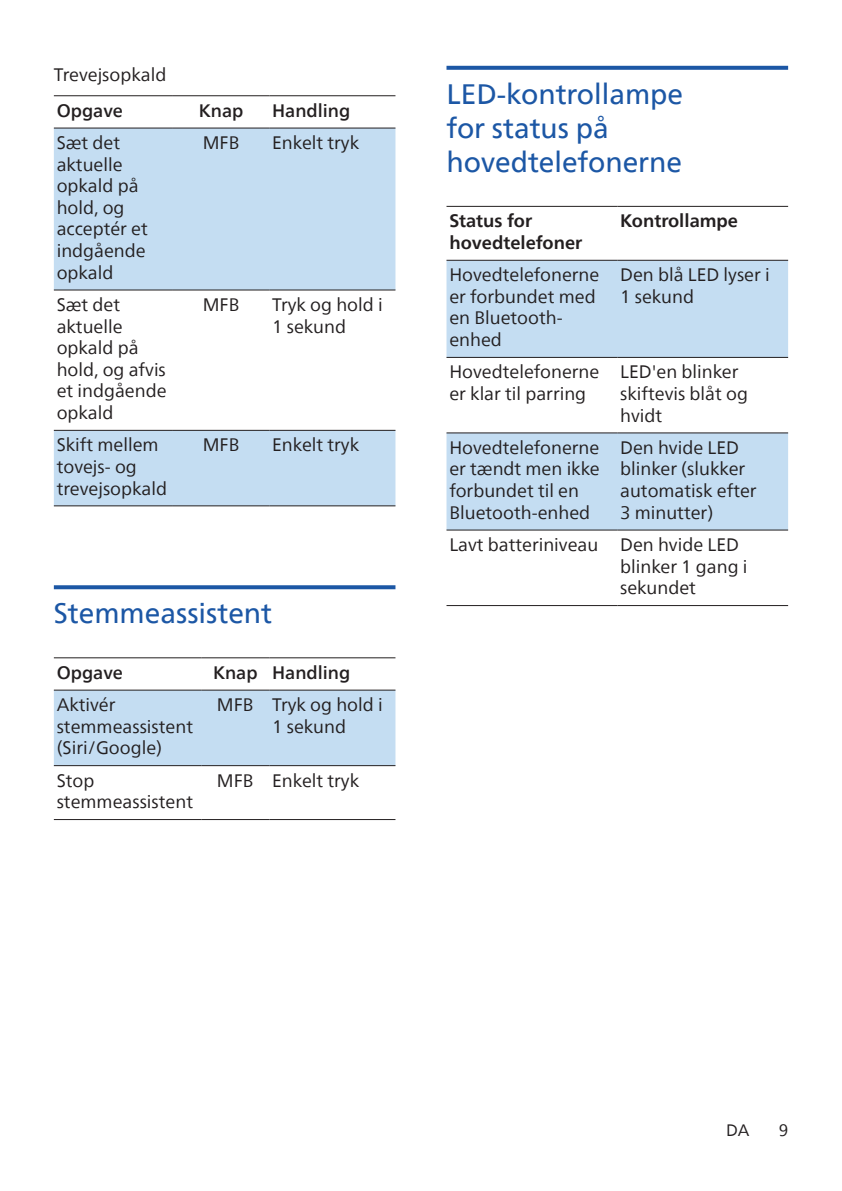
<style>
.page{position:relative;width:842px;height:1191px;background:#fff}
.page>*{position:absolute;margin:0;border:0;box-sizing:border-box;transform-origin:0 0}
.heading2{font:28px/34px "Neue Frutiger World";color:#1c57a5}
.Body{font:18px/21.6px "Neue Frutiger World";color:#231f20}
.Body-2{font:500 18px "Neue Frutiger World";color:#231f20}
.body_bold{font:700 18px/21.6px "Neue Frutiger World";color:#231f20}
.t1{font:16.4px "Neue Frutiger World";color:#231f20}
</style>
<div class="page">
<svg style="left:54px;top:585px;width:341px;height:4px"></svg>
<svg style="left:54px;top:129px;width:341px;height:376px;fill:#c4ddf2"></svg>
<hr style="left:54px;top:95px;width:119px;height:1px;background:#231f20">
<hr style="left:173px;top:95px;width:96px;height:1px;background:#231f20">
<hr style="left:269px;top:95px;width:126px;height:1px;background:#231f20">
<hr style="left:54px;top:128px;width:119px;height:1px;background:#231f20">
<hr style="left:173px;top:128px;width:96px;height:1px;background:#231f20">
<hr style="left:269px;top:128px;width:126px;height:1px;background:#231f20">
<hr style="left:54px;top:289px;width:119px;height:1px;background:#231f20">
<hr style="left:173px;top:289px;width:96px;height:1px;background:#231f20">
<hr style="left:269px;top:289px;width:126px;height:1px;background:#231f20">
<hr style="left:54px;top:430px;width:119px;height:1px;background:#231f20">
<hr style="left:173px;top:430px;width:96px;height:1px;background:#231f20">
<hr style="left:269px;top:430px;width:126px;height:1px;background:#231f20">
<hr style="left:54px;top:505px;width:119px;height:1px;background:#231f20">
<hr style="left:173px;top:505px;width:96px;height:1px;background:#231f20">
<hr style="left:269px;top:505px;width:126px;height:1px;background:#231f20">
<div style="left:54px;top:690px;width:341px;height:75px;background:#c4ddf2"></div>
<hr style="left:54px;top:657px;width:147px;height:1px;background:#231f20">
<hr style="left:201px;top:657px;width:68px;height:1px;background:#231f20">
<hr style="left:269px;top:657px;width:126px;height:1px;background:#231f20">
<hr style="left:54px;top:689px;width:147px;height:1px;background:#231f20">
<hr style="left:201px;top:689px;width:68px;height:1px;background:#231f20">
<hr style="left:269px;top:689px;width:126px;height:1px;background:#231f20">
<hr style="left:54px;top:765px;width:147px;height:1px;background:#231f20">
<hr style="left:201px;top:765px;width:68px;height:1px;background:#231f20">
<hr style="left:269px;top:765px;width:126px;height:1px;background:#231f20">
<hr style="left:54px;top:819px;width:147px;height:1px;background:#231f20">
<hr style="left:201px;top:819px;width:68px;height:1px;background:#231f20">
<hr style="left:269px;top:819px;width:126px;height:1px;background:#231f20">
<svg style="left:446px;top:66px;width:342px;height:4px"></svg>
<svg style="left:446px;top:261px;width:342px;height:268px;fill:#c4ddf2"></svg>
<hr style="left:446px;top:206px;width:171px;height:1px;background:#231f20">
<hr style="left:617px;top:206px;width:171px;height:1px;background:#231f20">
<hr style="left:446px;top:260px;width:171px;height:1px;background:#231f20">
<hr style="left:617px;top:260px;width:171px;height:1px;background:#231f20">
<hr style="left:446px;top:357px;width:171px;height:1px;background:#231f20">
<hr style="left:617px;top:357px;width:171px;height:1px;background:#231f20">
<hr style="left:446px;top:432px;width:171px;height:1px;background:#231f20">
<hr style="left:617px;top:432px;width:171px;height:1px;background:#231f20">
<hr style="left:446px;top:529px;width:171px;height:1px;background:#231f20">
<hr style="left:617px;top:529px;width:171px;height:1px;background:#231f20">
<hr style="left:446px;top:605px;width:171px;height:1px;background:#231f20">
<hr style="left:617px;top:605px;width:171px;height:1px;background:#231f20">
<p class="Body" style="left:54px;top:64px;width:114px">Trevejsopkald</p>
<p class="Body-2" style="left:57px;top:95px;width:68px">Opgave</p>
<p class="Body-2" style="left:199px;top:95px;width:46px">Knap</p>
<p class="Body-2" style="left:272px;top:95px;width:80px">Handling</p>
<p class="Body" style="left:57px;top:132px;width:93px">Sæt det aktuelle opkald på hold, og acceptér et indgående opkald</p>
<p class="Body" style="left:203px;top:132px;width:38px">MFB</p>
<p class="Body" style="left:272px;top:132px;width:89px">Enkelt tryk</p>
<p class="Body" style="left:57px;top:294px;width:111px">Sæt det aktuelle opkald på hold, og afvis et indgående opkald</p>
<p class="Body" style="left:203px;top:294px;width:38px">MFB</p>
<p class="Body" style="left:272px;top:294px;width:112px">Tryk og hold i<br>1 sekund</p>
<p class="Body" style="left:57px;top:434px;width:112px">Skift mellem tovejs- og trevejsopkald</p>
<p class="Body" style="left:203px;top:434px;width:38px">MFB</p>
<p class="Body" style="left:272px;top:434px;width:89px">Enkelt tryk</p>
<p class="heading2" style="left:54px;top:597px;width:220px">Stemmeassistent</p>
<p class="Body-2" style="left:57px;top:657px;width:68px">Opgave</p>
<p class="Body-2" style="left:213px;top:657px;width:46px">Knap</p>
<p class="Body-2" style="left:272px;top:657px;width:80px">Handling</p>
<p class="Body" style="left:57px;top:694px;width:138px">Aktivér stemmeassistent (Siri/Google)</p>
<p class="Body" style="left:217px;top:694px;width:38px">MFB</p>
<p class="Body" style="left:272px;top:694px;width:112px">Tryk og hold i<br>1 sekund</p>
<p class="Body" style="left:57px;top:769px;width:138px">Stop stemmeassistent</p>
<p class="Body" style="left:217px;top:769px;width:38px">MFB</p>
<p class="Body" style="left:272px;top:769px;width:89px">Enkelt tryk</p>
<p class="heading2" style="left:446px;top:78px;width:238px">LED-kontrollampe for status på hovedtelefonerne</p>
<p class="body_bold" style="left:449px;top:210px;width:134px">Status for hovedtelefoner</p>
<p class="body_bold" style="left:620px;top:210px;width:119px">Kontrollampe</p>
<p class="Body" style="left:449px;top:264px;width:152px">Hovedtelefonerne er forbundet med en Bluetooth&shy;enhed</p>
<p class="Body" style="left:620px;top:264px;width:151px">Den blå LED lyser i<br>1 sekund</p>
<p class="Body" style="left:449px;top:361px;width:152px">Hovedtelefonerne er klar til parring</p>
<p class="Body" style="left:620px;top:361px;width:129px">LED'en blinker skiftevis blåt og hvidt</p>
<p class="Body" style="left:449px;top:437px;width:152px">Hovedtelefonerne er tændt men ikke forbundet til en<br>Bluetooth-enhed</p>
<p class="Body" style="left:620px;top:437px;width:138px">Den hvide LED blinker (slukker automatisk efter<br>3 minutter)</p>
<p class="Body" style="left:449px;top:534px;width:151px">Lavt batteriniveau</p>
<p class="Body" style="left:620px;top:534px;width:129px">Den hvide LED blinker 1 gang i sekundet</p>
<p class="t1" style="left:726px;top:1117px;width:25px">DA</p>
<p class="t1" style="left:779px;top:1117px;width:11px">9</p>
</div>
